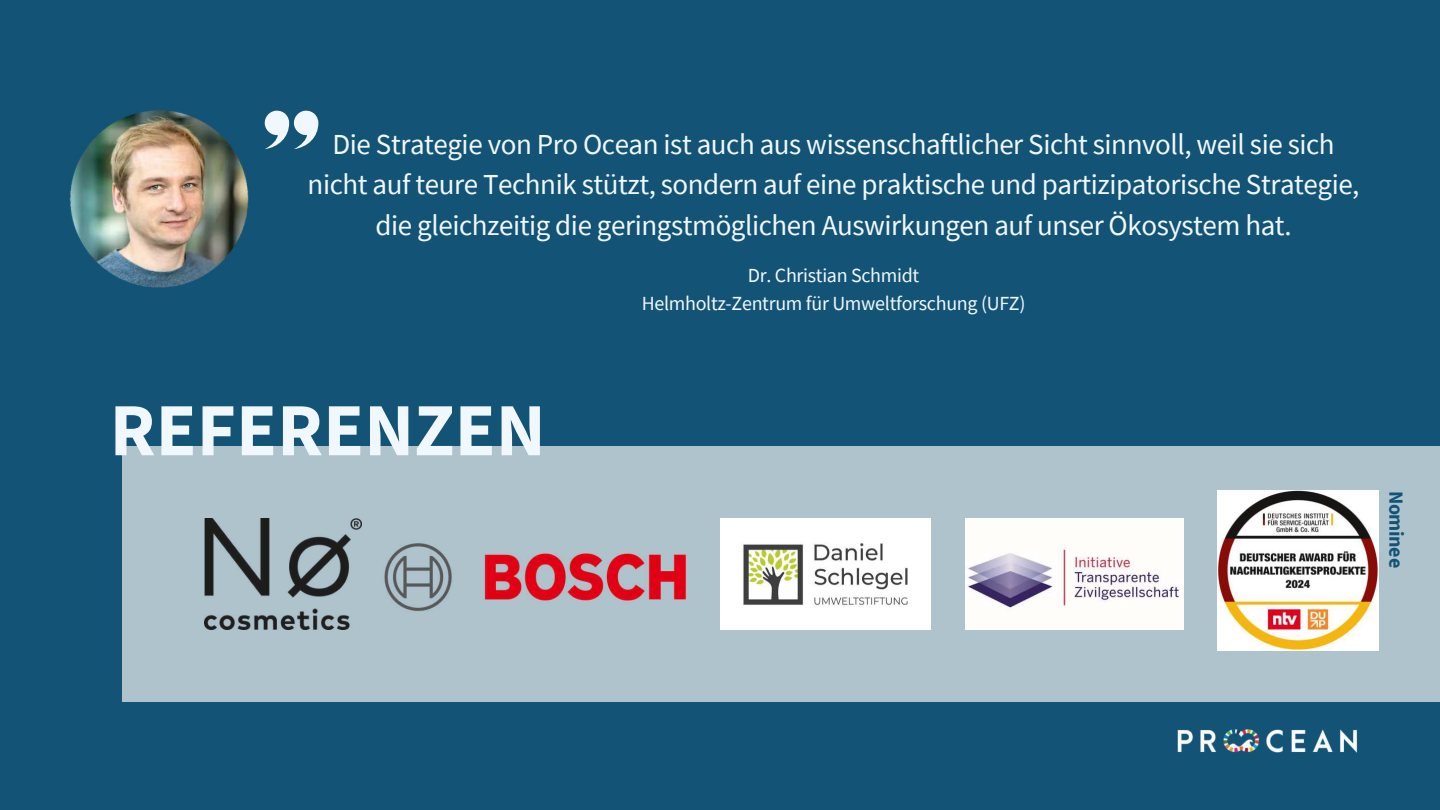
<style>
.page{position:relative;width:1440px;height:810px;background:#135476}
.page>*{position:absolute;margin:0;border:0;box-sizing:border-box;transform-origin:0 0}
.t1{font:700 75px "Source Sans Pro";color:#f0f8fd}
.t2{font:29px/40.5px "Source Sans Pro";letter-spacing:-.015em;color:#f0f8fd;text-align:center}
.t3{font:20px/27.8px "Source Sans Pro";letter-spacing:-.015em;color:#f0f8fd;text-align:center}
.t4{font:700 20px "Source Sans Pro";letter-spacing:-.015em;color:#135476}
</style>
<div class="page">
<img style="left:1177px;top:729px;width:181px;height:23px">
<div style="left:122px;top:446px;width:1318px;height:256px;background:#afc3cd"></div>
<img style="left:730px;top:519px;width:201px;height:111px">
<img style="left:965px;top:519px;width:218px;height:111px">
<img style="left:205px;top:519px;width:143px;height:111px">
<img style="left:348px;top:518px;width:382px;height:112px">
<img style="left:70px;top:110px;width:179px;height:178px">
<svg style="left:264px;top:110px;width:54px;height:39px"></svg>
<img style="left:1218px;top:491px;width:160px;height:159px">
<p class="t2" style="left:308px;top:124px;width:1053px">Die Strategie von Pro Ocean ist auch aus wissenschaftlicher Sicht sinnvoll, weil sie sich nicht auf teure Technik stützt, sondern auf eine praktische und partizipatorische Strategie, die gleichzeitig die geringstmöglichen Auswirkungen auf unser Ökosystem hat.</p>
<p class="t3" style="left:642px;top:261px;width:385px">Dr. Christian Schmidt<br>Helmholtz-Zentrum für Umweltforschung (UFZ)</p>
<h1 class="t1" style="left:110px;top:380px;width:437px">REFERENZEN</h1>
<p class="t4" style="left:1410px;top:491px;width:79px;rotate:90deg">Nominee</p>
</div>
